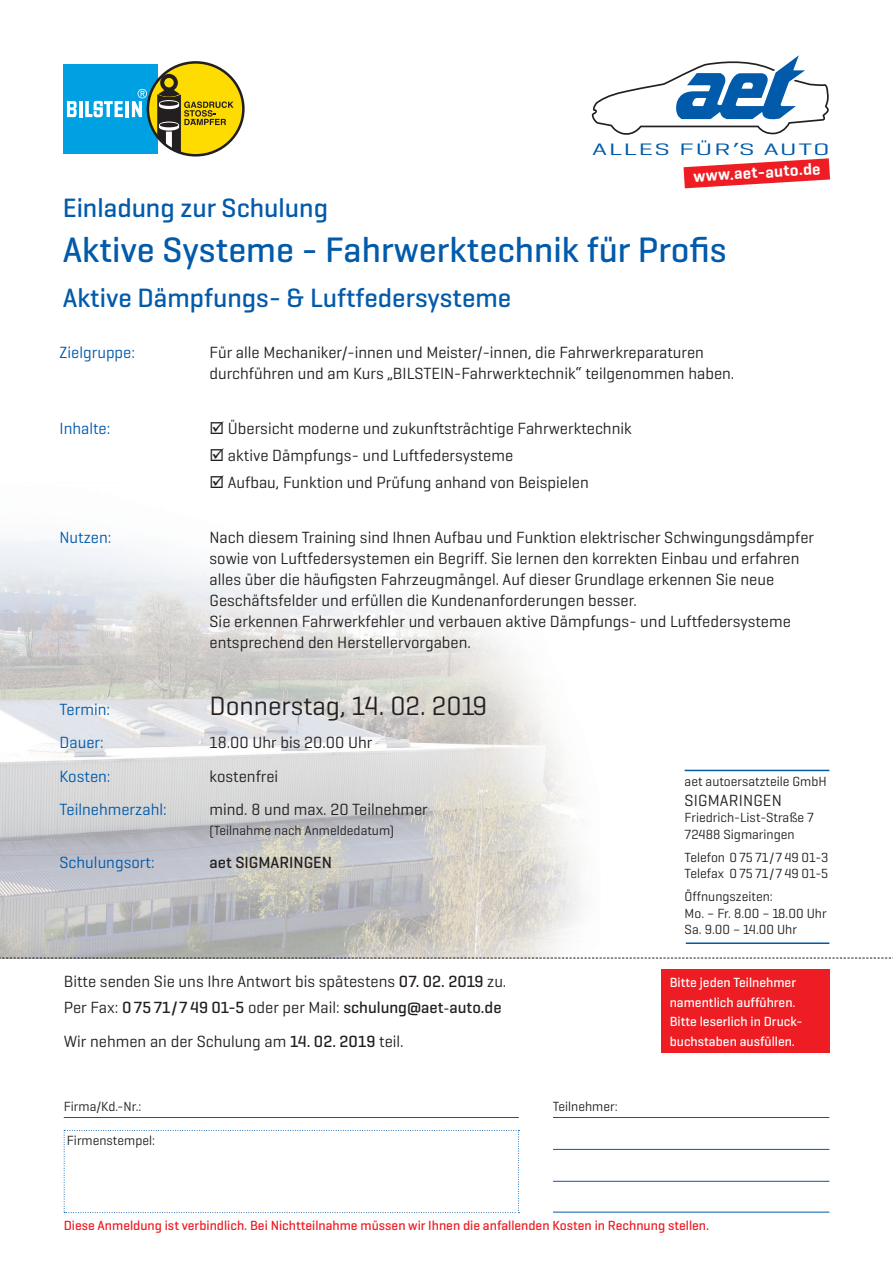
<style>
.page{position:relative;width:893px;height:1263px;background:#fff}
.page>*{position:absolute;margin:0;border:0;box-sizing:border-box;transform-origin:0 0}
.t1{font:500 36px "Geogrotesque";color:#015aaa}
.t2{font:500 27px "Geogrotesque";color:#015aaa}
.t3{font:27px "Geogrotesque";color:#231f20}
.t4{font:16.95px "Geogrotesque";letter-spacing:.05em;color:#015aaa;scale:1.67 1}
.t5{font:16.5px/21px "Geogrotesque";color:#231f20}
.t6{font:16.5px "Geogrotesque";color:#015aaa}
.t7{font:600 16.5px "Geogrotesque";color:#fff}
.t8{font:500 16.5px "Geogrotesque";color:#231f20}
.t9{font:13.5px "Geogrotesque";color:#231f20}
.t10{font:500 13.5px "Geogrotesque";color:#ee1d23}
.t11{font:500 13.5px/19.5px "Geogrotesque";color:#fff}
.s1{font-family:"Verdana";font-size:15.75px}
.s2{font-weight:500}
.s3{font-weight:500;font-size:13.5px}
</style>
<div class="page">
<img style="left:0;top:537px;width:613px;height:421px">
<hr style="left:553px;top:1117px;width:276px;height:1px;background:#015aaa">
<hr style="left:553px;top:1149px;width:276px;height:1px;background:#015aaa">
<hr style="left:553px;top:1181px;width:276px;height:1px;background:#015aaa">
<div style="left:661px;top:969px;width:168px;height:84px;background:#ee1d23"></div>
<hr style="left:64px;top:1117px;width:455px;height:1px;background:#015aaa">
<svg style="left:64px;top:1130px;width:455px;height:83px"></svg>
<hr style="left:553px;top:1212px;width:276px;height:1px;background:#015aaa">
<svg style="left:0;top:958px;width:893px;height:1px"></svg>
<div style="left:64px;top:64px;width:94px;height:89px;background:#00a1e3"></div>
<hr style="left:79px;top:101px;width:3px;height:16px;background:#fff">
<hr style="left:126px;top:101px;width:3px;height:16px;background:#fff">
<svg style="left:85px;top:101px;width:38px;height:16px"></svg>
<svg style="left:67px;top:101px;width:10px;height:16px"></svg>
<svg style="left:132px;top:89px;width:15px;height:28px"></svg>
<svg style="left:148px;top:62px;width:95px;height:93px"></svg>
<div style="left:147px;top:61px;width:98px;height:96px;border:3px solid #231f20;border-radius:50%"></div>
<svg style="left:157px;top:74px;width:77px;height:79px;background:#bfa81f"></svg>
<svg style="left:591px;top:55px;width:238px;height:80px"></svg>
<hr style="left:685px;top:770px;width:144px;height:1px;background:#015aaa">
<hr style="left:686px;top:942px;width:143px;height:2px;background:#015aaa">
<svg style="left:683px;top:158px;width:147px;height:30px"></svg>
<p class="t4" style="left:592px;top:138px;width:144px">ALLES FÜR<span class="s1">’</span>S AUTO</p>
<p class="t7" style="left:693px;top:165px;width:129px;rotate:-3deg">www.aet-auto.de</p>
<p class="t2" style="left:63px;top:190px;width:267px">Einladung zur Schulung</p>
<p class="t1" style="left:63px;top:227px;width:666px">Aktive Systeme - Fahrwerktechnik für Profis</p>
<p class="t2" style="left:63px;top:280px;width:450px">Aktive Dämpfungs- &amp; Luftfedersysteme</p>
<p class="t6" style="left:60px;top:342px;width:77px">Zielgruppe:</p>
<p class="t5" style="left:210px;top:341px;width:526px">Für alle Mechaniker/-innen und Meister/-innen, die Fahrwerkreparaturen durchführen und am Kurs „BILSTEIN-Fahrwerktechnik“ teilgenommen haben.</p>
<p class="t6" style="left:60px;top:418px;width:52px">Inhalte:</p>
<p class="t5" style="left:210px;top:417px;width:424px">☑ Übersicht moderne und zukunftsträchtige Fahrwerktechnik</p>
<p class="t5" style="left:210px;top:444px;width:305px">☑ aktive Dämpfungs- und Luftfedersysteme</p>
<p class="t5" style="left:210px;top:472px;width:381px">☑ Aufbau, Funktion und Prüfung anhand von Beispielen</p>
<p class="t6" style="left:60px;top:527px;width:53px">Nutzen:</p>
<p class="t5" style="left:210px;top:527px;width:606px">Nach diesem Training sind Ihnen Aufbau und Funktion elektrischer Schwingungsdämpfer sowie von Luftfedersystemen ein Begriff. Sie lernen den korrekten Einbau und erfahren alles über die häufigsten Fahrzeugmängel. Auf dieser Grundlage erkennen Sie neue Geschäftsfelder und erfüllen die Kundenanforderungen besser.<br>Sie erkennen Fahrwerkfehler und verbauen aktive Dämpfungs- und Luftfedersysteme entsprechend den Herstellervorgaben.</p>
<p class="t6" style="left:60px;top:699px;width:52px">Termin:</p>
<p class="t3" style="left:210px;top:689px;width:279px">Donnerstag, 14. 02. 2019</p>
<p class="t6" style="left:60px;top:732px;width:46px">Dauer:</p>
<p class="t5" style="left:210px;top:732px;width:165px">18.00 Uhr bis 20.00 Uhr</p>
<p class="t6" style="left:60px;top:766px;width:53px">Kosten:</p>
<p class="t5" style="left:210px;top:765px;width:70px">kostenfrei</p>
<p class="t6" style="left:60px;top:799px;width:109px">Teilnehmerzahl:</p>
<p class="t5" style="left:210px;top:798px;width:220px">mind. 8 und max. 20 Teilnehmer</p>
<p class="t9" style="left:210px;top:821px;width:186px">(Teilnahme nach Anmeldedatum)</p>
<p class="t6" style="left:60px;top:852px;width:97px">Schulungsort:</p>
<p class="t8" style="left:210px;top:852px;width:124px">aet SIGMARINGEN</p>
<p class="t5" style="left:64px;top:968px;width:444px;line-height:25.5px">Bitte senden Sie uns Ihre Antwort bis spätestens <span class="s2">07. 02. 2019</span> zu.<br>Per Fax: <span class="s2">0 75 71/7 49 01-5</span> oder per Mail: <span class="s2">schulung@aet</span><span class="s3">-</span><span class="s2">auto.de</span></p>
<p class="t5" style="left:64px;top:1030px;width:341px">Wir nehmen an der Schulung am <span class="s2">14. 02. 2019</span> teil.</p>
<p class="t9" style="left:64px;top:1097px;width:79px">Firma/Kd.-Nr.:</p>
<p class="t9" style="left:553px;top:1097px;width:66px">Teilnehmer:</p>
<p class="t9" style="left:67px;top:1131px;width:90px">Firmenstempel:</p>
<p class="t9" style="left:685px;top:773px;width:144px">aet autoersatzteile GmbH</p>
<p class="t5" style="left:685px;top:789px;width:99px">SIGMARINGEN</p>
<p class="t9" style="left:685px;top:809px;width:131px">Friedrich-List-Straße 7</p>
<p class="t9" style="left:685px;top:826px;width:112px">72488 Sigmaringen</p>
<p class="t9" style="left:685px;top:849px;width:145px">Telefon 0 75 71/7 49 01-3</p>
<p class="t9" style="left:685px;top:865px;width:145px">Telefax 0 75 71/7 49 01-5</p>
<p class="t9" style="left:685px;top:888px;width:90px">Öffnungszeiten:</p>
<p class="t9" style="left:685px;top:905px;width:144px">Mo. – Fr. 8.00 – 18.00 Uhr</p>
<p class="t9" style="left:685px;top:921px;width:114px">Sa. 9.00 – 14.00 Uhr</p>
<p class="t11" style="left:670px;top:972px;width:134px">Bitte jeden Teilnehmer namentlich aufführen.<br>Bitte leserlich in Druck&shy;buchstaben ausfüllen.</p>
<p class="t10" style="left:64px;top:1217px;width:647px">Diese Anmeldung ist verbindlich. Bei Nichtteilnahme müssen wir Ihnen die anfallenden Kosten in Rechnung stellen.</p>
</div>
